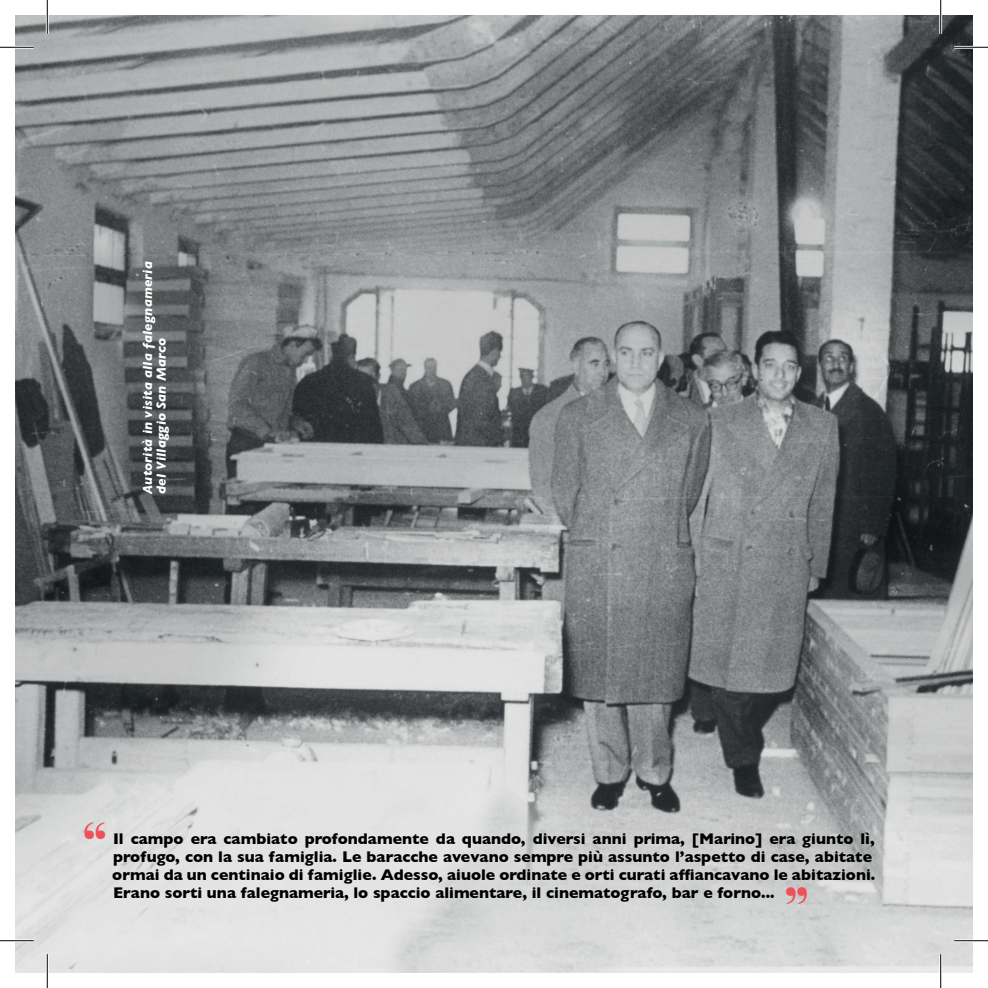
<style>
.page{position:relative;width:988px;height:988px;background:#fff}
.page>*{position:absolute;margin:0;border:0;box-sizing:border-box;transform-origin:0 0}
.t1{font:900 49.5px "Bauer Bodoni";color:#ef5059}
.t2{font:700 15.75px/18px "Gill Sans";color:#000}
.t3{font:italic 700 13.5px/13.5px "Gill Sans";letter-spacing:.01em;color:#fff}
</style>
<div class="page">
<img style="left:15px;top:15px;width:957px;height:957px">
<hr style="left:0;top:46px;width:34px;height:3px;background:#fff">
<hr style="left:954px;top:46px;width:33px;height:3px;background:#fff">
<hr style="left:0;top:939px;width:34px;height:3px;background:#fff">
<hr style="left:954px;top:939px;width:33px;height:3px;background:#fff">
<hr style="left:46px;top:0;width:3px;height:34px;background:#fff">
<hr style="left:46px;top:954px;width:3px;height:33px;background:#fff">
<hr style="left:939px;top:0;width:3px;height:34px;background:#fff">
<hr style="left:939px;top:954px;width:3px;height:33px;background:#fff">
<hr style="left:0;top:47px;width:34px;height:1px;background:#000">
<hr style="left:954px;top:47px;width:33px;height:1px;background:#000">
<hr style="left:0;top:940px;width:34px;height:1px;background:#000">
<hr style="left:954px;top:940px;width:33px;height:1px;background:#000">
<hr style="left:47px;top:0;width:1px;height:34px;background:#000">
<hr style="left:47px;top:954px;width:1px;height:33px;background:#000">
<hr style="left:940px;top:0;width:1px;height:34px;background:#000">
<hr style="left:940px;top:954px;width:1px;height:33px;background:#000">
<p class="t3" style="left:141px;top:494px;width:234px;rotate:-90deg">Autorità in visita alla falegnameria del Villaggio San Marco</p>
<h1 class="t1" style="left:80px;top:810px;width:32px">“</h1>
<p class="t2" style="left:112px;top:829px;width:764px">Il campo era cambiato profondamente da quando, diversi anni prima, [Marino] era giunto lì, profugo, con la sua famiglia. Le baracche avevano sempre più assunto l’aspetto di case, abitate ormai da un centinaio di famiglie. Adesso, aiuole ordinate e orti curati affiancavano le abitazioni.<br>Erano sorti una falegnameria, lo spaccio alimentare, il cinematografo, bar e forno...</p>
<h1 class="t1" style="left:781px;top:875px;width:32px">”</h1>
</div>
